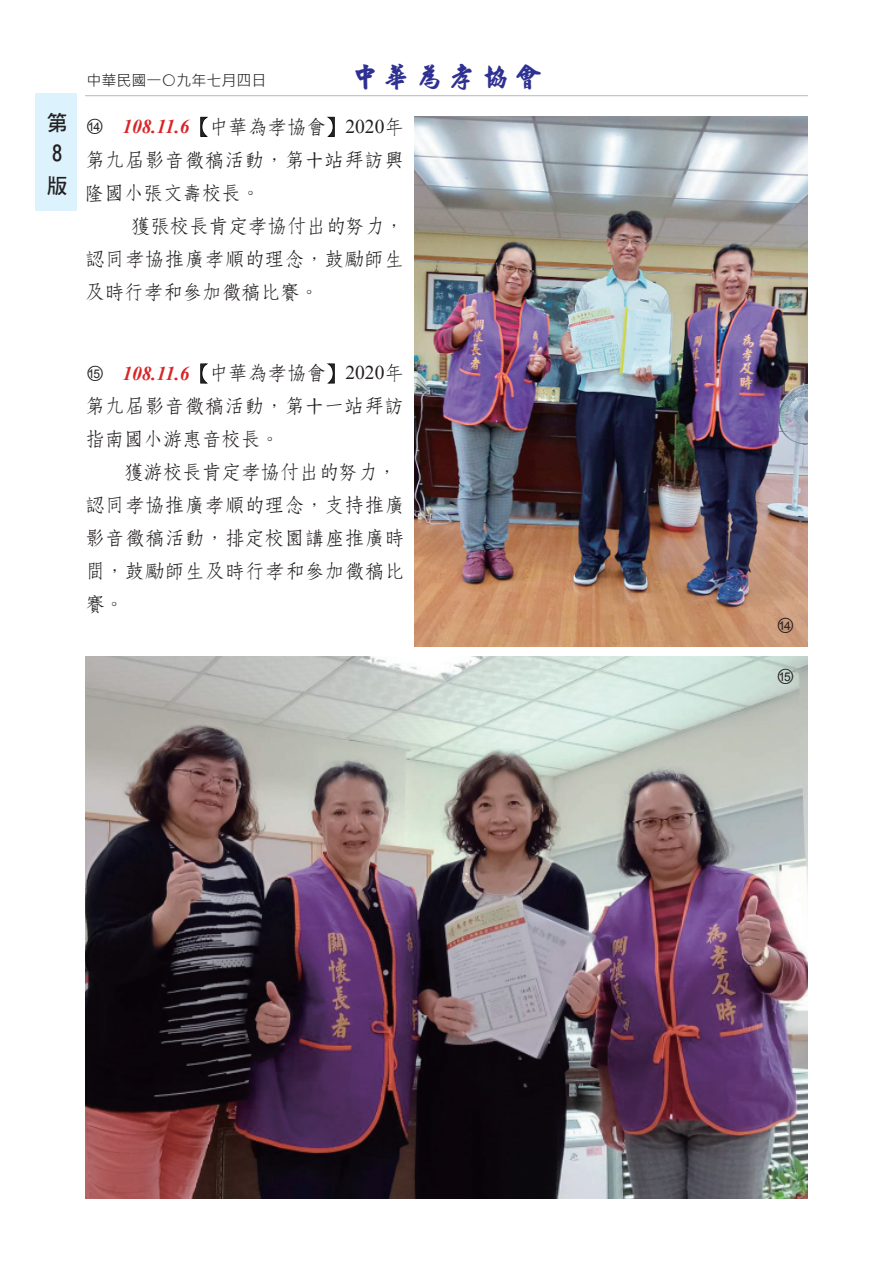
<style>
.page{position:relative;width:893px;height:1263px;background:#fff}
.page>*{position:absolute;margin:0;border:0;box-sizing:border-box;transform-origin:0 0}
.t1{font:27px "ID Hao Xing";letter-spacing:.2em;color:#2e3092}
.t2{font:21px/31.5px "DF Hei Bd HK BF";color:#231f20}
.t3{font:500 19.5px/33px "ID Song";letter-spacing:.025em;color:#231f20}
.t4{font:italic 700 19.5px "Times New Roman";color:#d92428}
.t5{font:15px "Microsoft Jheng Hei";color:#231f20}
.t6{font:12px "Arial";color:#231f20}
.s1{font-family:"Adobe Ming Std";font-weight:300;font-style:normal;color:#231f20}
.s2{font-family:"ID Song";font-weight:500;font-style:normal;color:#231f20}
.s3{font-weight:400;font-style:normal;color:#231f20}
.s4{font-family:"DF Kai Shu SB Estd BF";font-weight:400}
.s5{font-family:"Microsoft Jheng Hei";font-size:19.5px}
</style>
<div class="page">
<div style="left:35px;top:94px;width:42px;height:117px;background:#dcf2fc"></div>
<hr style="left:85px;top:95px;width:723px;height:1px;background:#bcbdc0">
<svg style="left:200px;top:116px;width:8px;height:21px"></svg>
<svg style="left:327px;top:116px;width:8px;height:21px"></svg>
<img style="left:415px;top:117px;width:393px;height:529px">
<img style="left:85px;top:656px;width:723px;height:543px">
<svg style="left:200px;top:363px;width:8px;height:21px"></svg>
<svg style="left:327px;top:363px;width:8px;height:21px"></svg>
<p class="t2" style="left:46px;top:107px;width:22px">第<br>8版</p>
<p class="t5" style="left:86px;top:71px;width:181px">中華民國一○九年七月四日</p>
<h1 class="t1" style="left:352px;top:64px;width:191px">中華為孝協會</h1>
<p class="t4" style="left:122px;top:113px;width:283px">108.11.6<span class="s1">【</span><span class="s2">中華為孝協會</span><span class="s1">】</span><span class="s3">2020</span><span class="s2">年</span></p>
<p class="t3" style="left:85px;top:143px;width:321px">第九屆影音徵稿活動，第<span class="s4">十</span>站拜訪興隆國小張文壽校長。</p>
<p class="t3" style="left:85px;top:209px;width:321px;text-align:justify;text-indent:46px">獲張校長肯定孝協付出的努力，認同孝協推廣孝順的理念，鼓勵師生及時行孝和參加徵稿比賽。</p>
<p class="t6" style="left:85px;top:119px;width:21px"><span class="s5">〇</span>1 4</p>
<p class="t4" style="left:122px;top:360px;width:283px">108.11.6<span class="s1">【</span><span class="s2">中華為孝協會</span><span class="s1">】</span><span class="s3">2020</span><span class="s2">年</span></p>
<p class="t3" style="left:85px;top:390px;width:321px">第九屆影音徵稿活動，第<span class="s4">十</span>一站拜訪指南國小游惠音校長。</p>
<p class="t3" style="left:85px;top:456px;width:321px;text-indent:39px">獲游校長肯定孝協付出的努力，認同孝協推廣孝順的理念，支持推廣影音徵稿活動，排定校園講座推廣時間，鼓勵師生及時行孝和參加徵稿比賽。</p>
<p class="t6" style="left:85px;top:366px;width:21px"><span class="s5">〇</span>1 5</p>
<p class="t6" style="left:776px;top:618px;width:21px"><span class="s5">〇</span>1 4</p>
<p class="t6" style="left:776px;top:669px;width:21px"><span class="s5">〇</span>1 5</p>
</div>
